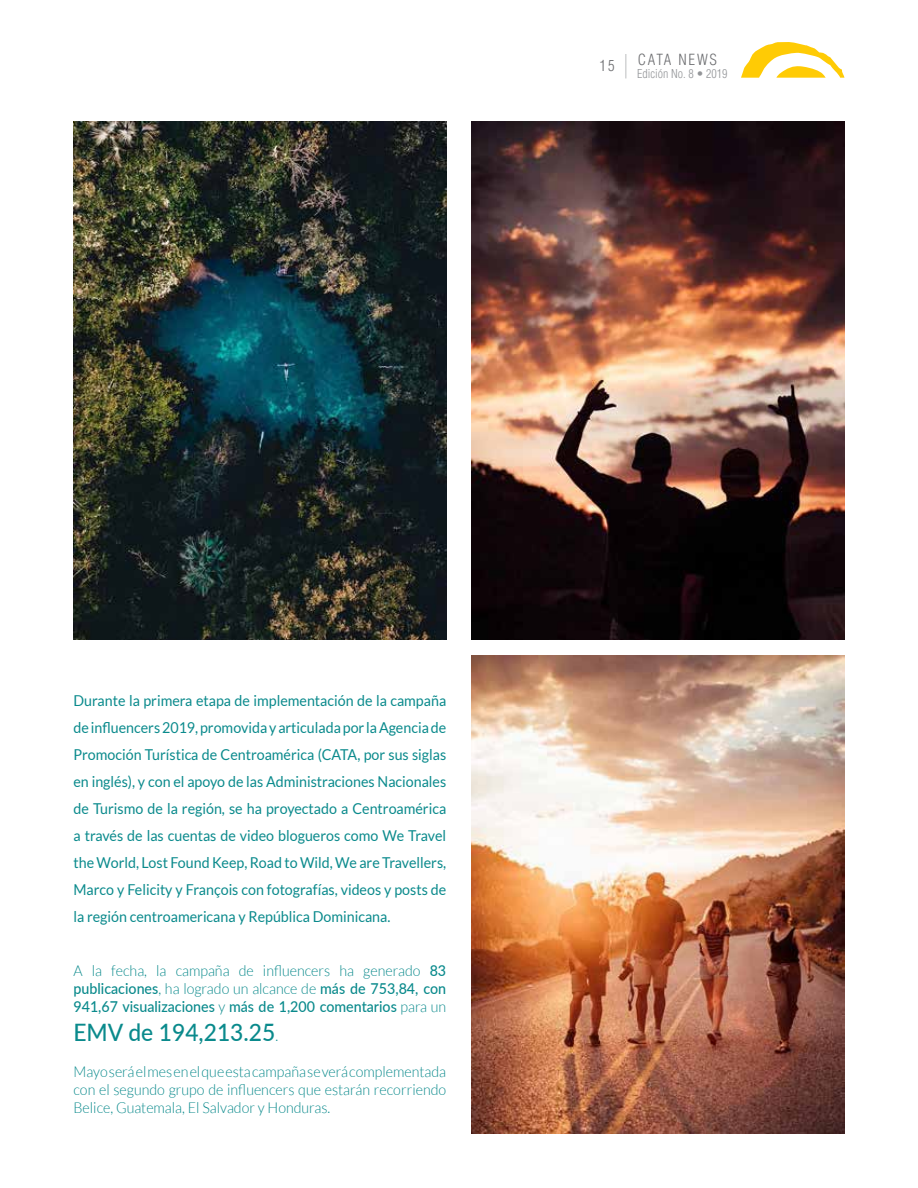
<style>
.page{position:relative;width:918px;height:1188px;background:#fff}
.page>*{position:absolute;margin:0;border:0;box-sizing:border-box;transform-origin:0 0}
.t1{font:500 24px "Lato";color:#0a8a8c;scale:.95 1}
.t2{font:15px/27px "Lato";color:#0a8a8c;text-align:justify;scale:.95 1}
.t3{font:500 15px/18px "Lato";color:#0a8a8c;text-align:justify;scale:.95 1}
.t4{font:300 15px/18px "Lato";color:#0a8a8c;text-align:justify;scale:.95 1}
.t5{font:300 condensed 15px "Helvetica LT Std";letter-spacing:.12em;color:#6d6e71}
.t6{font:300 condensed 12px "Helvetica LT Std";color:#939598}
.s1{font-weight:300}
.s2{font-weight:300;font-size:15px}
</style>
<div class="page">
<svg style="left:741px;top:42px;width:103px;height:36px"></svg>
<svg style="left:625px;top:54px;width:1px;height:24px"></svg>
<img style="left:74px;top:122px;width:372px;height:518px">
<img style="left:472px;top:122px;width:373px;height:518px">
<img style="left:472px;top:656px;width:372px;height:478px">
<p class="t5" style="left:600px;top:56px;width:17px">15</p>
<p class="t5" style="left:638px;top:50px;width:81px">CATA NEWS</p>
<p class="t6" style="left:637px;top:66px;width:92px">Edición No. 8 • 2019</p>
<p class="t2" style="left:74px;top:687px;width:394px">Durante la primera etapa de implementación de la campaña de influencers 2019, promovida y articulada por la Agencia de Promoción Turística de Centroamérica (CATA, por sus siglas en inglés), y con el apoyo de las Administraciones Nacionales de Turismo de la región, se ha proyectado a Centroamérica a través de las cuentas de video blogueros como We Travel the World, Lost Found Keep, Road to Wild, We are Travellers, Marco y Felicity y François con fotografías, videos y posts de la región centroamericana y República Dominicana.</p>
<p class="t3" style="left:74px;top:961px;width:394px"><span class="s1">A la fecha, la campaña de influencers ha generado</span> 83 publicaciones<span class="s1">, ha logrado un alcance de</span> más de 753,84, con 941,67 visualizaciones <span class="s1">y</span> más de 1,200 comentarios <span class="s1">para un</span></p>
<h1 class="t1" style="left:74px;top:1015px;width:217px">EMV de 194,213.25<span class="s2">.</span></h1>
<p class="t4" style="left:74px;top:1062px;width:394px">Mayo será el mes en el que esta campaña se verá complementada con el segundo grupo de influencers que estarán recorriendo Belice, Guatemala, El Salvador y Honduras.</p>
</div>
